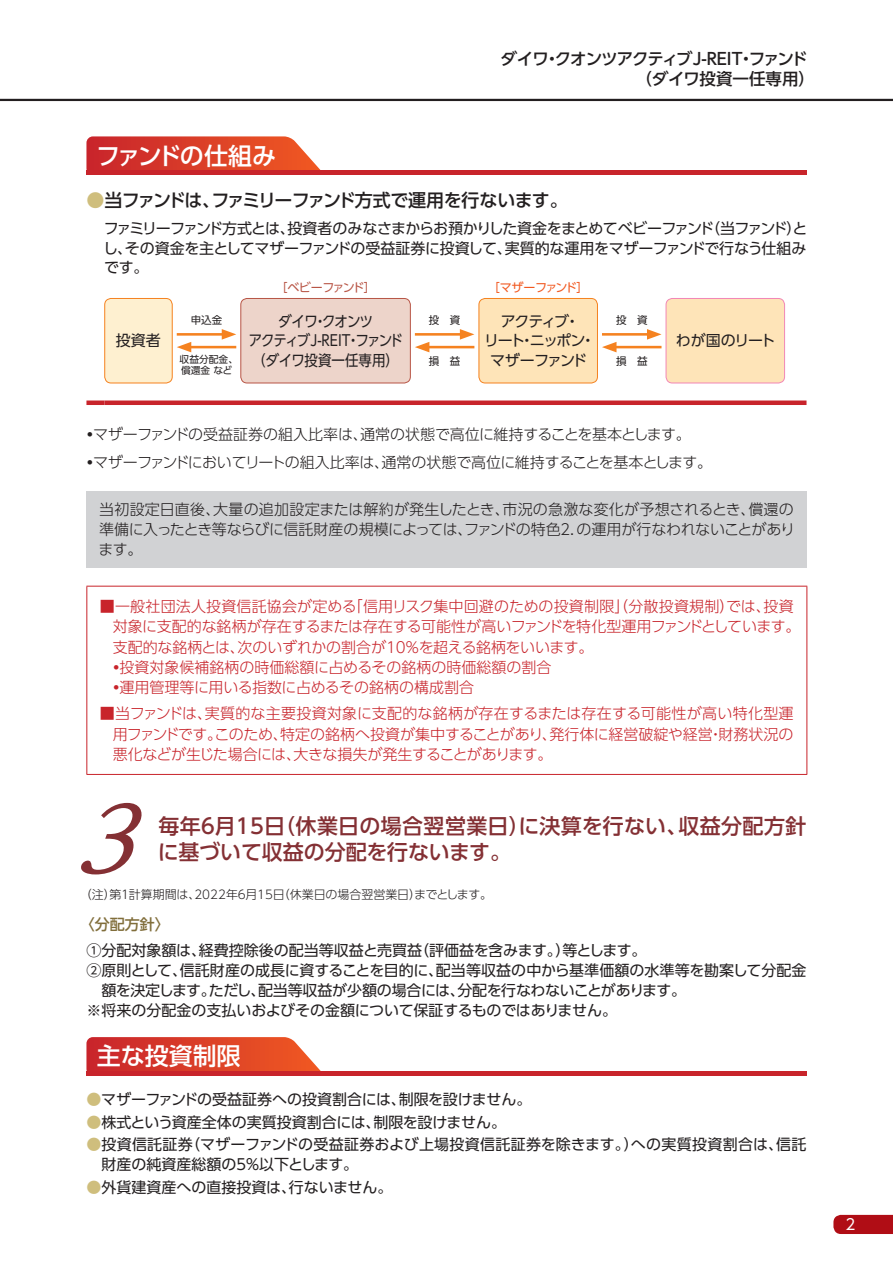
<style>
.page{position:relative;width:893px;height:1263px;background:#fff}
.page>*{position:absolute;margin:0;border:0;box-sizing:border-box;transform-origin:0 0}
.t1{font:italic 500 90px "UD Reimin Pro";color:#843034}
.t2{font:500 24px "UD Shin Go Pro";letter-spacing:-.06em;color:#fff}
.t3{font:500 24px "UD Shin Go Pro";letter-spacing:-.005em;color:#fff}
.t4{font:500 21px/25.5px "UD Shin Go Pro";letter-spacing:.005em;color:#843034}
.t5{font:500 18px "UD Shin Go Pro";letter-spacing:-.055em;color:#231f20}
.t6{font:500 16.5px/19.5px "UD Shin Go Pro";letter-spacing:-.05em;color:#231f20}
.t7{font:15px/19.5px "UD Shin Go Pro";letter-spacing:-.01em;color:#231f20;text-align:justify}
.t8{font:300 15px/20.2px "UD Shin Go Pro";color:#c8242b}
.t9{font:300 15px/20.2px "UD Shin Go Pro";letter-spacing:-.025em;color:#231f20}
.t10{font:15px "UD Shin Go Pro";letter-spacing:-.035em;color:#231f20}
.t11{font:15px/19.5px "UD Shin Go Pro";letter-spacing:-.045em;color:#231f20;text-align:center;scale:.9 1}
.t12{font:15px/19.5px "UD Shin Go Pro";letter-spacing:-.125em;color:#231f20;text-align:center}
.t13{font:15px "UD Shin Go Pro";letter-spacing:-.05em;color:#231f20}
.t14{font:500 15px "UD Shin Go Pro";color:#816e3b}
.t15{font:15px "UD Shin Go Pro";color:#fff}
.t16{font:300 12px "UD Shin Go Pro";letter-spacing:-.02em;color:#231f20}
.t17{font:12px "UD Shin Go Pro";letter-spacing:-.09em;color:#b85546}
.t18{font:12px "UD Shin Go Pro";letter-spacing:-.09em;color:#f15921}
.t19{font:10.5px "UD Shin Go Pro";color:#231f20}
.t20{font:9.75px/10.5px "UD Shin Go Pro";color:#231f20}
.s1{color:#cfbe7d}
.s2{font-weight:700}
</style>
<div class="page">
<svg style="left:833px;top:1215px;width:60px;height:19px"></svg>
<hr style="left:0;top:99px;width:893px;height:2px;background:#231f20">
<svg style="left:86px;top:136px;width:235px;height:34px;background:#dd4d39"></svg>
<div style="left:86px;top:170px;width:720px;height:5px;background:#c8242b"></div>
<div style="left:86px;top:400px;width:18px;height:5px;background:#c8242b"></div>
<div style="left:104px;top:400px;width:702px;height:5px;background:#c8242b"></div>
<hr style="left:602px;top:333px;width:50px;height:3px;background:#f58220">
<svg style="left:647px;top:329px;width:14px;height:11px"></svg>
<hr style="left:612px;top:346px;width:49px;height:2px;background:#f58220">
<svg style="left:602px;top:342px;width:14px;height:10px"></svg>
<hr style="left:415px;top:333px;width:50px;height:3px;background:#f58220">
<svg style="left:460px;top:329px;width:14px;height:11px"></svg>
<hr style="left:425px;top:346px;width:49px;height:2px;background:#f58220">
<svg style="left:415px;top:342px;width:14px;height:10px"></svg>
<hr style="left:177px;top:333px;width:50px;height:3px;background:#f58220">
<svg style="left:222px;top:329px;width:14px;height:11px"></svg>
<hr style="left:186px;top:346px;width:50px;height:2px;background:#f58220">
<svg style="left:177px;top:342px;width:14px;height:10px"></svg>
<div style="left:105px;top:298px;width:67px;height:85px;background:#fef0d0;border-radius:6px"></div>
<div style="left:104px;top:298px;width:68px;height:85px;border:1px solid #f58220;border-radius:6px"></div>
<div style="left:241px;top:298px;width:169px;height:85px;background:#edd4ca;border-radius:6px"></div>
<div style="left:241px;top:298px;width:170px;height:85px;border:1px solid #b85546;border-radius:6px"></div>
<div style="left:479px;top:298px;width:118px;height:85px;background:#fee4b8;border-radius:6px"></div>
<div style="left:479px;top:298px;width:119px;height:85px;border:1px solid #f58220;border-radius:6px"></div>
<div style="left:666px;top:298px;width:119px;height:85px;background:#fee4b8;border-radius:6px"></div>
<div style="left:666px;top:298px;width:119px;height:85px;border:1px solid #f287b6;border-radius:6px"></div>
<div style="left:86px;top:491px;width:720px;height:77px;background:#d1d2d4"></div>
<hr style="left:86px;top:586px;width:721px;height:1px;background:#c8242b">
<hr style="left:86px;top:586px;width:1px;height:188px;background:#c8242b">
<hr style="left:806px;top:586px;width:1px;height:188px;background:#c8242b">
<hr style="left:86px;top:774px;width:721px;height:1px;background:#c8242b">
<svg style="left:86px;top:1037px;width:235px;height:34px;background:#dd4b37"></svg>
<hr style="left:86px;top:1071px;width:720px;height:4px;background:#c8242b">
<p class="t6" style="left:635px;top:49px;width:181px;text-indent:-135px">ダイワ・クオンツアクティブJ-REIT・ファンド（ダイワ投資一任専用）</p>
<h2 class="t2" style="left:96px;top:136px;width:181px">ファンドの仕組み</h2>
<p class="t5" style="left:86px;top:186px;width:483px"><span class="s1">●</span>当ファンドは、ファミリーファンド方式で運用を行ないます。</p>
<p class="t7" style="left:103px;top:218px;width:706px">ファミリーファンド方式とは、投資者のみなさまからお預かりした資金をまとめてベビーファンド（当ファンド）とし、その資金を主としてマザーファンドの受益証券に投資して、実質的な運用をマザーファンドで行なう仕組みです。</p>
<p class="t7" style="left:116px;top:331px;width:46px">投資者</p>
<p class="t19" style="left:191px;top:312px;width:33px">申込金</p>
<p class="t20" style="left:180px;top:354px;width:60px">収益分配金、償還金 など</p>
<p class="t17" style="left:275px;top:277px;width:102px">［ベビーファンド］</p>
<p class="t18" style="left:488px;top:277px;width:102px">［マザーファンド］</p>
<p class="t11" style="left:249px;top:311px;width:173px">ダイワ・クオンツ<br>アクティブJ-REIT・ファンド（ダイワ投資一任専用）</p>
<p class="t12" style="left:484px;top:311px;width:113px">アクティブ・<br>リート・ニッポン・マザーファンド</p>
<p class="t19" style="left:429px;top:312px;width:33px">投　資</p>
<p class="t19" style="left:429px;top:352px;width:33px">損　益</p>
<p class="t19" style="left:616px;top:312px;width:33px">投　資</p>
<p class="t19" style="left:616px;top:352px;width:33px">損　益</p>
<p class="t13" style="left:676px;top:329px;width:101px">わが国のリート</p>
<p class="t9" style="left:82px;top:419px;width:631px;line-height:28.5px"><span class="s2">・</span>マザーファンドの受益証券の組入比率は、通常の状態で高位に維持することを基本とします。<br><span class="s2">・</span>マザーファンドにおいてリートの組入比率は、通常の状態で高位に維持することを基本とします。</p>
<p class="t9" style="left:99px;top:499px;width:698px;text-align:justify">当初設定日直後、大量の追加設定または解約が発生したとき、市況の急激な変化が予想されるとき、償還の準備に入ったとき等ならびに信託財産の規模によっては、ファンドの特色２．の運用が行なわれないことがあります。</p>
<p class="t8" style="left:109px;top:596px;width:693px;text-indent:-9px">■一般社団法人投資信託協会が定める「信用リスク集中回避のための投資制限」（分散投資規制）では、投資対象に支配的な銘柄が存在するまたは存在する可能性が高いファンドを特化型運用ファンドとしています。支配的な銘柄とは、次のいずれかの割合が10％を超える銘柄をいいます。<br><span class="s2">・</span>投資対象候補銘柄の時価総額に占めるその銘柄の時価総額の割合<br><span class="s2">・</span>運用管理等に用いる指数に占めるその銘柄の構成割合</p>
<p class="t8" style="left:113px;top:703px;width:682px;text-align:justify;text-indent:-13px">■当ファンドは、実質的な主要投資対象に支配的な銘柄が存在するまたは存在する可能性が高い特化型運用ファンドです。このため、特定の銘柄へ投資が集中することがあり、発行体に経営破綻や経営・財務状況の悪化などが生じた場合には、大きな損失が発生することがあります。</p>
<h1 class="t1" style="left:74px;top:765px;width:109px">3</h1>
<h3 class="t4" style="left:158px;top:813px;width:650px">毎年６月15日（休業日の場合翌営業日）に決算を行ない、収益分配方針に基づいて収益の分配を行ないます。</h3>
<p class="t16" style="left:80px;top:885px;width:414px">（注）第１計算期間は、2022年６月15日（休業日の場合翌営業日）までとします。</p>
<p class="t14" style="left:80px;top:912px;width:92px">〈分配方針〉</p>
<p class="t7" style="left:86px;top:940px;width:562px">①分配対象額は、経費控除後の配当等収益と売買益（評価益を含みます。）等とします。</p>
<p class="t7" style="left:86px;top:960px;width:722px">②原則として、信託財産の成長に資することを目的に、配当等収益の中から基準価額の水準等を勘案して分配金</p>
<p class="t10" style="left:101px;top:978px;width:586px">額を決定します。ただし、配当等収益が少額の場合には、分配を行なわないことがあります。</p>
<p class="t7" style="left:86px;top:1000px;width:532px">※将来の分配金の支払いおよびその金額について保証するものではありません。</p>
<h2 class="t3" style="left:97px;top:1037px;width:145px">主な投資制限</h2>
<p class="t7" style="left:86px;top:1089px;width:446px"><span class="s1">●</span>マザーファンドの受益証券への投資割合には、制限を設けません。</p>
<p class="t7" style="left:86px;top:1112px;width:421px"><span class="s1">●</span>株式という資産全体の実質投資割合には、制限を設けません。</p>
<p class="t7" style="left:101px;top:1134px;width:706px;line-height:20.2px;text-indent:-15px"><span class="s1">●</span>投資信託証券（マザーファンドの受益証券および上場投資信託証券を除きます。）への実質投資割合は、信託財産の純資産総額の５％以下とします。</p>
<p class="t7" style="left:86px;top:1177px;width:308px"><span class="s1">●</span>外貨建資産への直接投資は、行ないません。</p>
<p class="t15" style="left:845px;top:1212px;width:11px">2</p>
</div>
